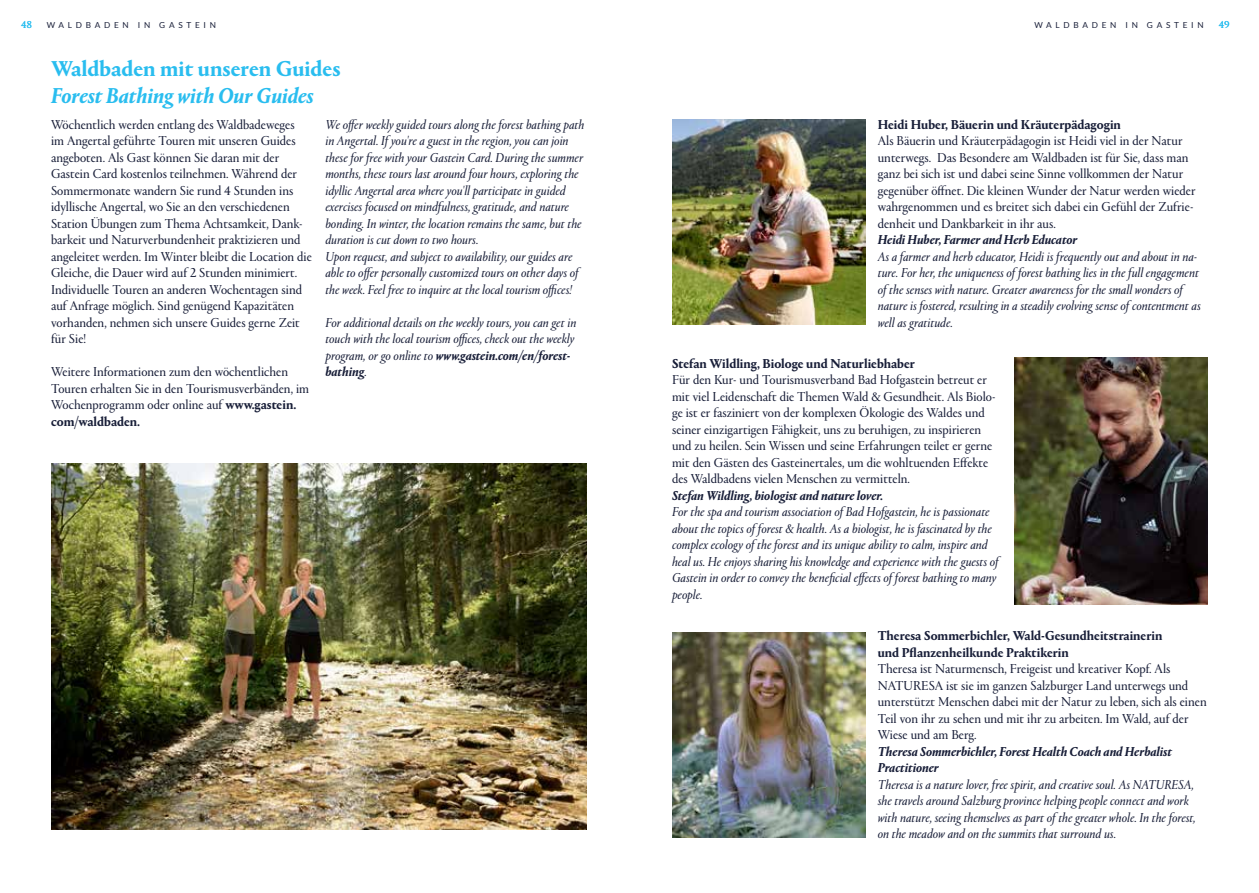
<style>
.page{position:relative;width:1259px;height:893px;background:#fff}
.page>*{position:absolute;margin:0;border:0;box-sizing:border-box;transform-origin:0 0}
.t1{font:italic 700 22.5px "Portrait LF";color:#29bdef}
.t2{font:700 22.5px "Portrait LF";color:#29bdef}
.t3{font:13.5px/16.5px "Portrait LF";color:#181e38}
.t4{font:italic 13.5px/16.5px "Portrait LF";color:#181e38}
.t5{font:700 13.5px/16.5px "Portrait LF";color:#181e38}
.t6{font:italic 700 13.5px/16.5px "Portrait LF";color:#181e38}
.t7{font:10.5px "Portrait Text LF";color:#29bdef}
.t8{font:8.25px "Lato";letter-spacing:.45em;color:#181e38}
.s1{font-weight:700}
</style>
<div class="page">
<img style="left:51px;top:463px;width:536px;height:366px">
<img style="left:672px;top:119px;width:193px;height:205px">
<img style="left:1015px;top:358px;width:193px;height:246px">
<img style="left:672px;top:632px;width:193px;height:206px">
<p class="t7" style="left:21px;top:17px;width:12px">48</p>
<p class="t8" style="left:47px;top:20px;width:171px">WALDBADEN IN GASTEIN</p>
<p class="t8" style="left:1034px;top:20px;width:171px">WALDBADEN IN GASTEIN</p>
<p class="t7" style="left:1218px;top:17px;width:13px">49</p>
<h1 class="t2" style="left:51px;top:53px;width:291px">Waldbaden mit unseren Guides</h1>
<h1 class="t1" style="left:51px;top:80px;width:264px">Forest Bathing with Our Guides</h1>
<p class="t3" style="left:51px;top:116px;width:262px">Wöchentlich werden entlang des Waldbadeweges<br>im Angertal geführte Touren mit unseren Guides angeboten. Als Gast können Sie daran mit der Gastein Card kostenlos teilnehmen. Während der Sommermonate wandern Sie rund 4 Stunden ins idyllische Angertal, wo Sie an den verschiedenen Station Übungen zum Thema Achtsamkeit, Dank&shy;barkeit und Naturverbundenheit praktizieren und angeleitet werden. Im Winter bleibt die Location die Gleiche, die Dauer wird auf 2 Stunden minimiert.<br>Individuelle Touren an anderen Wochentagen sind auf Anfrage möglich. Sind genügend Kapazitäten vorhanden, nehmen sich unsere Guides gerne Zeit für Sie!</p>
<p class="t3" style="left:51px;top:363px;width:259px">Weitere Informationen zum den wöchentlichen Touren erhalten Sie in den Tourismusverbänden, im Wochenprogramm oder online auf <span class="s1">www.gastein. com/waldbaden.</span></p>
<p class="t5" style="left:878px;top:116px;width:245px">Heidi Huber, Bäuerin und Kräuterpädagogin</p>
<p class="t3" style="left:878px;top:132px;width:319px">Als Bäuerin und Kräuterpädagogin ist Heidi viel in der Natur unterwegs. Das Besondere am Waldbaden ist für Sie, dass man ganz bei sich ist und dabei seine Sinne vollkommen der Natur gegenüber öffnet. Die kleinen Wunder der Natur werden wieder wahrgenommen und es breitet sich dabei ein Gefühl der Zufrie&shy;denheit und Dankbarkeit in ihr aus.</p>
<p class="t6" style="left:878px;top:231px;width:201px">Heidi Huber, Farmer and Herb Educator</p>
<p class="t4" style="left:878px;top:248px;width:324px">As a farmer and herb educator, Heidi is frequently out and about in na&shy;ture. For her, the uniqueness of forest bathing lies in the full engagement of the senses with nature. Greater awareness for the small wonders of nature is fostered, resulting in a steadily evolving sense of contentment as well as gratitude.</p>
<p class="t4" style="left:325px;top:116px;width:260px">We offer weekly guided tours along the forest bathing path in Angertal. If you're a guest in the region, you can join these for free with your Gastein Card. During the summer months, these tours last around four hours, exploring the idyllic Angertal area where you'll participate in guided exercises focused on mindfulness, gratitude, and nature bonding. In winter, the location remains the same, but the duration is cut down to two hours.<br>Upon request, and subject to availability, our guides are able to offer personally customized tours on other days of the week. Feel free to inquire at the local tourism offices!</p>
<p class="t4" style="left:325px;top:314px;width:252px">For additional details on the weekly tours, you can get in touch with the local tourism offices, check out the weekly program, or go online to <span class="s1">www.gastein.com/en/forest&shy;bathing</span>.</p>
<p class="t5" style="left:672px;top:354px;width:244px">Stefan Wildling, Biologe und Naturliebhaber</p>
<p class="t3" style="left:672px;top:371px;width:325px">Für den Kur- und Tourismusverband Bad Hofgastein betreut er mit viel Leidenschaft die Themen Wald &amp; Gesundheit. Als Biolo&shy;ge ist er fasziniert von der komplexen Ökologie des Waldes und seiner einzigartigen Fähigkeit, uns zu beruhigen, zu inspirieren und zu heilen. Sein Wissen und seine Erfahrungen teilet er gerne mit den Gästen des Gasteinertales, um die wohltuenden Effekte des Waldbadens vielen Menschen zu vermitteln.</p>
<p class="t6" style="left:672px;top:486px;width:212px">Stefan Wildling, biologist and nature lover.</p>
<p class="t4" style="left:672px;top:503px;width:328px">For the spa and tourism association of Bad Hofgastein, he is passionate about the topics of forest &amp; health. As a biologist, he is fascinated by the complex ecology of the forest and its unique ability to calm, inspire and heal us. He enjoys sharing his knowledge and experience with the guests of Gastein in order to convey the beneficial effects of forest bathing to many people.</p>
<p class="t5" style="left:878px;top:627px;width:286px">Theresa Sommerbichler, Wald-Gesundheitstrainerin und Pflanzenheilkunde Praktikerin</p>
<p class="t3" style="left:878px;top:660px;width:330px">Theresa ist Naturmensch, Freigeist und kreativer Kopf. Als NATURESA ist sie im ganzen Salzburger Land unterwegs und unterstützt Menschen dabei mit der Natur zu leben, sich als einen Teil von ihr zu sehen und mit ihr zu arbeiten. Im Wald, auf der Wiese und am Berg.</p>
<p class="t6" style="left:878px;top:743px;width:296px">Theresa Sommerbichler, Forest Health Coach and Herbalist<br>Practitioner</p>
<p class="t4" style="left:878px;top:776px;width:319px">Theresa is a nature lover, free spirit, and creative soul. As NATURESA, she travels around Salzburg province helping people connect and work with nature, seeing themselves as part of the greater whole. In the forest, on the meadow and on the summits that surround us.</p>
</div>
